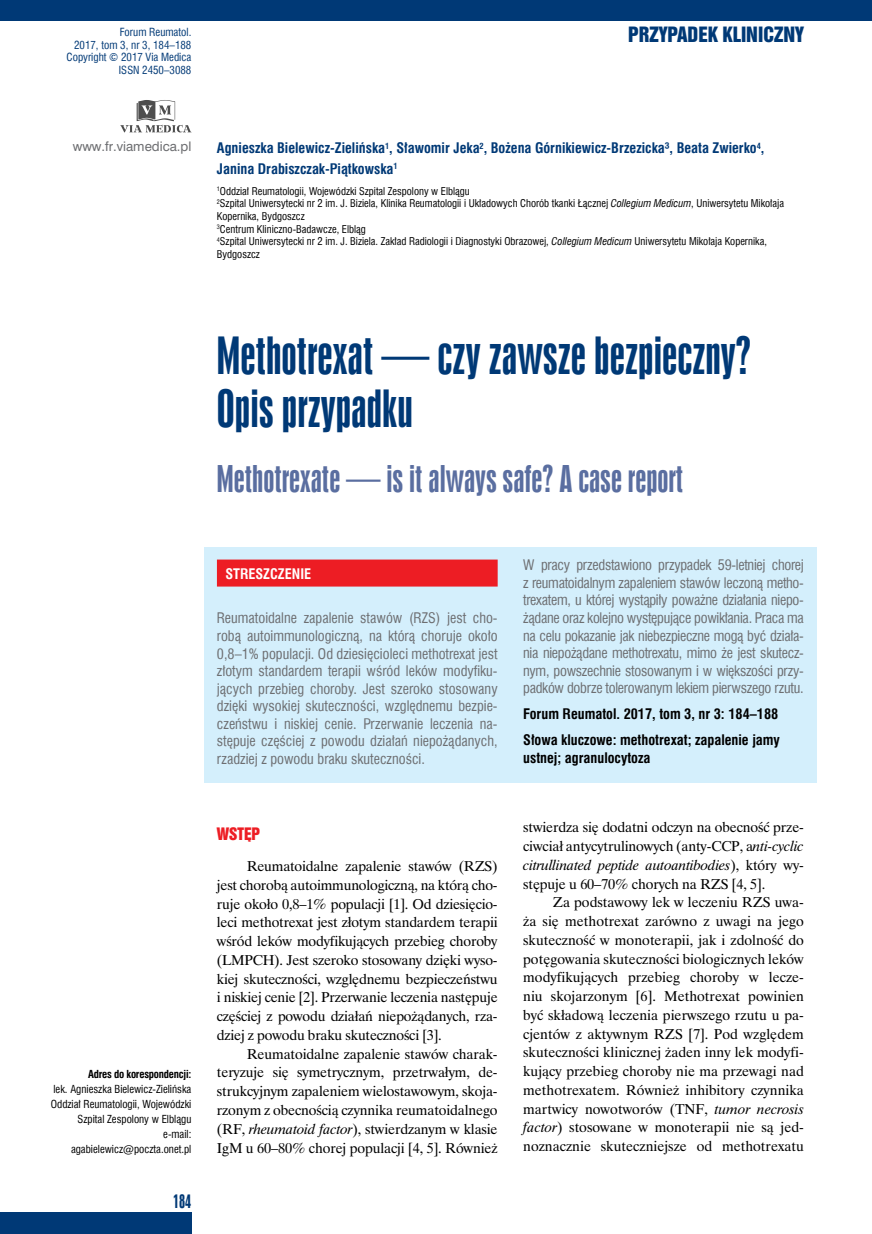
<style>
.page{position:relative;width:872px;height:1234px;background:#fff}
.page>*{position:absolute;margin:0;border:0;box-sizing:border-box;transform-origin:0 0}
.t1{font:48px/52.5px "Swis 924 EU";color:#003976}
.t2{font:34.5px "Swis 924 EU";color:#5a6ea0}
.t3{font:19.35px "Swis 921 EU";color:#003976}
.t4{font:18px "Swis 924 EU";color:#003976}
.t5{font:15.75px "Swis 921 EU";color:#ed1d24}
.t6{font:14.25px/18.8px "Time Ibis EE";letter-spacing:-.01em;color:#000;text-align:justify}
.t7{font:14.25px/17.5px "Swis 721 Cn EU";color:#6d6e71;text-align:justify}
.t8{font:700 14.25px/20.4px "Swis 721 Cn EU";color:#003976}
.t9{font:700 14.25px/26.1px "Swis 721 Cn EU";color:#000}
.t10{font:700 14.25px "Swis 721 Cn EU";color:#fff}
.t11{font:12.3px "Swis 721 PL";color:#6d6e71}
.t12{font:10.95px/12.6px "Swis 721 Cn EU";color:#003976;text-align:right}
.t13{font:10.8px/15px "Swis 721 Cn EU";color:#000;text-align:right}
.t14{font:700 10.8px "Swis 721 Cn EU";letter-spacing:-.02em;color:#000}
.t15{font:10.5px/12.6px "Swis 721 Cn EU";color:#000}
.s1{font-style:italic}
</style>
<div class="page">
<div style="left:0;top:1212px;width:191px;height:21px;background:#003976"></div>
<svg style="left:120px;top:100px;width:71px;height:33px"></svg>
<div style="left:0;top:0;width:872px;height:21px;background:#003976"></div>
<div style="left:204px;top:546px;width:612px;height:236px;background:#d4effc"></div>
<div style="left:217px;top:559px;width:280px;height:27px;background:#ed1d24"></div>
<p class="t12" style="left:67px;top:26px;width:126px">Forum Reumatol.<br>2017, tom 3, nr 3, 184–188<br>Copyright © 2017 Via Medica<br>ISSN 2450–3088</p>
<h3 class="t3" style="left:628px;top:22px;width:177px">PRZYPADEK KLINICZNY</h3>
<p class="t11" style="left:73px;top:138px;width:120px">www.fr.viamedica.pl</p>
<p class="t8" style="left:217px;top:138px;width:549px">Agnieszka Bielewicz-Zielińska<sup>1</sup>, Sławomir Jeka<sup>2</sup>, Bożena Górnikiewicz-Brzezicka³, Beata Zwierko<sup>4</sup>,<br>Janina Drabiszczak-Piątkowska<sup>1</sup></p>
<p class="t15" style="left:217px;top:184px;width:568px"><sup>1</sup>Oddział Reumatologii, Wojewódzki Szpital Zespolony w Elblągu<br><sup>2</sup>Szpital Uniwersytecki nr 2 im. J. Biziela, Klinika Reumatologii i Układowych Chorób tkanki Łącznej <span class="s1">Collegium Medicum</span>, Uniwersytetu Mikołaja Kopernika, Bydgoszcz<br><sup>3</sup>Centrum Kliniczno-Badawcze, Elbląg<br><sup>4</sup>Szpital Uniwersytecki nr 2 im. J. Biziela. Zakład Radiologii i Diagnostyki Obrazowej, <span class="s1">Collegium Medicum</span> Uniwersytetu Mikołaja Kopernika, Bydgoszcz</p>
<h1 class="t1" style="left:217px;top:330px;width:536px">Methotrexat — czy zawsze bezpieczny?<br>Opis przypadku</h1>
<h2 class="t2" style="left:217px;top:457px;width:468px">Methotrexate — is it always safe? A case report</h2>
<p class="t14" style="left:88px;top:1067px;width:105px">Adres do korespondencji:</p>
<p class="t13" style="left:51px;top:1081px;width:142px">lek. Agnieszka Bielewicz-Zielińska<br>Oddział Reumatologii, Wojewódzki<br>Szpital Zespolony w Elblągu e-mail: agabielewicz@poczta.onet.pl</p>
<p class="t4" style="left:173px;top:1190px;width:20px">184</p>
<p class="t10" style="left:225px;top:565px;width:87px">STRESZCZENIE</p>
<p class="t7" style="left:217px;top:609px;width:282px">Reumatoidalne zapalenie stawów (RZS) jest cho&shy;robą autoimmunologiczną, na którą choruje około 0,8–1% populacji. Od dziesięcioleci methotrexat jest złotym standardem terapii wśród leków modyfiku&shy;jących przebieg choroby. Jest szeroko stosowany dzięki wysokiej skuteczności, względnemu bezpie&shy;czeństwu i niskiej cenie. Przerwanie leczenia na&shy;stępuje częściej z powodu działań niepożądanych, rzadziej z powodu braku skuteczności.</p>
<p class="t5" style="left:217px;top:822px;width:45px">WSTĘP</p>
<p class="t6" style="left:217px;top:856px;width:282px;text-indent:30px">Reumatoidalne zapalenie stawów (RZS) jest chorobą autoimmunologiczną, na którą cho&shy;ruje około 0,8–1% populacji [1]. Od dziesięcio&shy;leci methotrexat jest złotym standardem terapii wśród leków modyfikujących przebieg choroby (LMPCH). Jest szeroko stosowany dzięki wyso&shy;kiej skuteczności, względnemu bezpieczeństwu i niskiej cenie [2]. Przerwanie leczenia następuje częściej z powodu działań niepożądanych, rza&shy;dziej z powodu braku skuteczności [3].</p>
<p class="t6" style="left:217px;top:1043px;width:282px;text-indent:30px">Reumatoidalne zapalenie stawów charak&shy;teryzuje się symetrycznym, przetrwałym, de&shy;strukcyjnym zapaleniem wielostawowym, skoja&shy;rzonym z obecnością czynnika reumatoidalnego (RF, <span class="s1">rheumatoid factor</span>), stwierdzanym w klasie IgM u 60–80% chorej populacji [4, 5]. Również</p>
<p class="t7" style="left:523px;top:556px;width:282px">W pracy przedstawiono przypadek 59-letniej chorej z reumatoidalnym zapaleniem stawów leczoną metho&shy;trexatem, u której wystąpiły poważne działania niepo&shy;żądane oraz kolejno występujące powikłania. Praca ma na celu pokazanie jak niebezpieczne mogą być działa&shy;nia niepożądane methotrexatu, mimo że jest skutecz&shy;nym, powszechnie stosowanym i w większości przy&shy;padków dobrze tolerowanym lekiem pierwszego rzutu.</p>
<p class="t9" style="left:523px;top:701px;width:258px">Forum Reumatol. 2017, tom 3, nr 3: 184–188<br>Słowa kluczowe: methotrexat; zapalenie jamy</p>
<p class="t9" style="left:523px;top:745px;width:129px">ustnej; agranulocytoza</p>
<p class="t6" style="left:523px;top:817px;width:282px">stwierdza się dodatni odczyn na obecność prze&shy;ciwciał antycytrulinowych (anty-CCP, a<span class="s1">nti-cyclic citrullinated peptide autoantibodies</span>), który wy&shy;stępuje u 60–70% chorych na RZS [4, 5].</p>
<p class="t6" style="left:523px;top:892px;width:282px;text-indent:30px">Za podstawowy lek w leczeniu RZS uwa&shy;ża się methotrexat zarówno z uwagi na jego skuteczność w monoterapii, jak i zdolność do potęgowania skuteczności biologicznych leków modyfikujących przebieg choroby w lecze&shy;niu skojarzonym [6]. Methotrexat powinien być składową leczenia pierwszego rzutu u pa&shy;cjentów z aktywnym RZS [7]. Pod względem skuteczności klinicznej żaden inny lek modyfi&shy;kujący przebieg choroby nie ma przewagi nad methotrexatem. Również inhibitory czynnika martwicy nowotworów (TNF, <span class="s1">tumor necrosis factor</span>) stosowane w monoterapii nie są jed&shy;noznacznie skuteczniejsze od methotrexatu</p>
</div>
